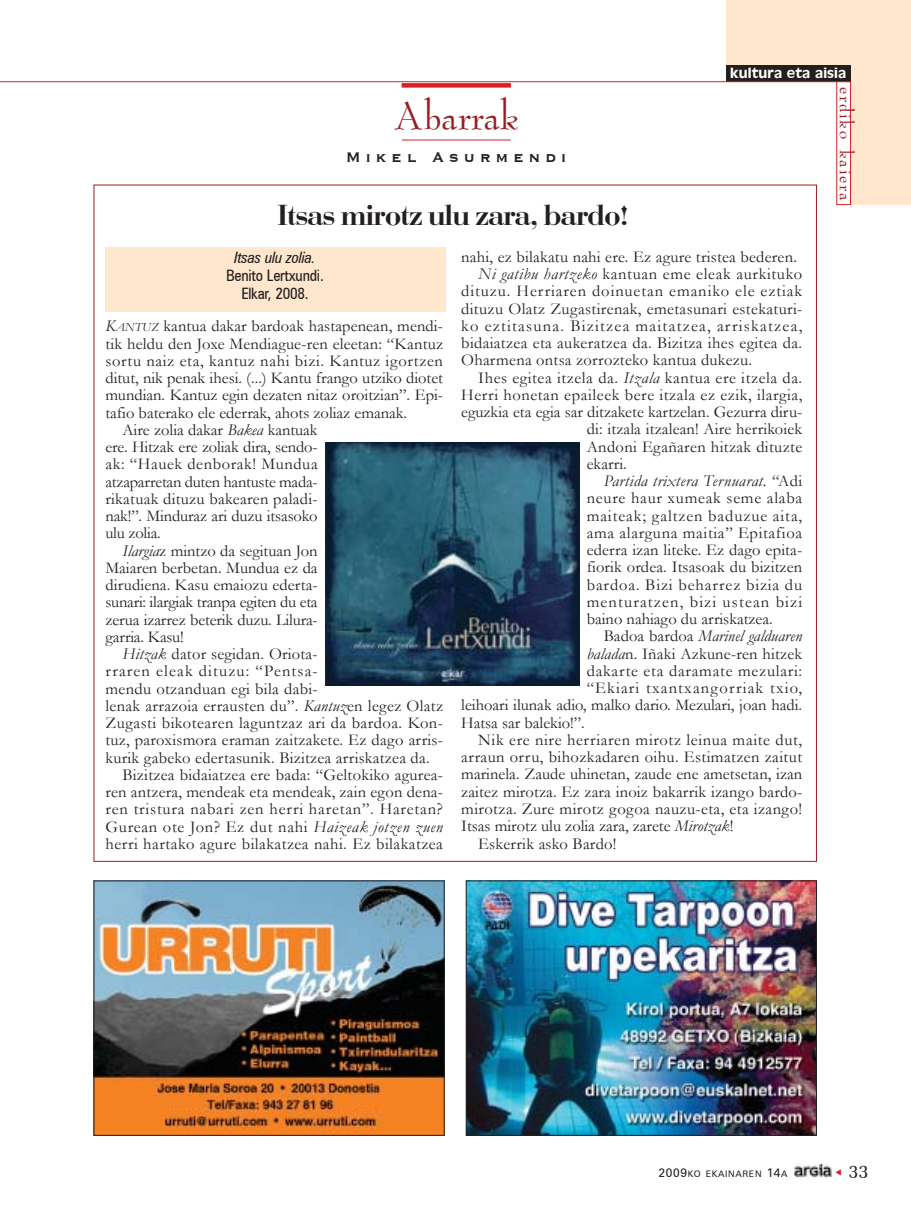
<style>
.page{position:relative;width:911px;height:1229px;background:#fff}
.page>*{position:absolute;margin:0;border:0;box-sizing:border-box;transform-origin:0 0}
.t1{font:45px "Bernadette";color:#971e22}
.t2{font:30px "Bodoni";letter-spacing:-.015em;color:#231f1f}
.t3{font:21px "Bernadette";letter-spacing:.09em;color:#971e22}
.t4{font:19.5px "Memoir";color:#231f1f}
.t5{font:18px "Copprpl Goth Bd BT";letter-spacing:.255em;color:#231f1f}
.t6{font:16.5px "Garamond";letter-spacing:.015em;color:#231f1f}
.t7{font:16.5px "Garamond";letter-spacing:.04em;color:#231f1f}
.t8{font:16.5px "Garamond";letter-spacing:.035em;color:#231f1f}
.t9{font:16.5px "Garamond";letter-spacing:.055em;color:#231f1f}
.t10{font:16.5px "Garamond";letter-spacing:-.015em;color:#231f1f}
.t11{font:16.5px "Garamond";letter-spacing:.07em;color:#231f1f}
.t12{font:16.5px "Garamond";letter-spacing:-.01em;color:#231f1f}
.t13{font:16.5px "Garamond";letter-spacing:-.005em;color:#231f1f}
.t14{font:16.5px "Garamond";letter-spacing:.045em;color:#231f1f}
.t15{font:16.5px "Garamond";letter-spacing:.075em;color:#231f1f}
.t16{font:16.5px "Garamond";letter-spacing:.05em;color:#231f1f}
.t17{font:italic 16.5px "Garamond";letter-spacing:.03em;color:#231f1f}
.t18{font:italic 16.5px "Garamond";letter-spacing:.005em;color:#231f1f}
.t19{font:15.75px/18px "Zurich Cn BT";letter-spacing:-.015em;color:#231f1f;text-align:center}
.t20{font:italic 15.75px "Zurich Cn BT";letter-spacing:-.015em;color:#231f1f}
.t21{font:15px "Antique Olive";letter-spacing:.005em;color:#fff}
.t22{font:9px "Zurich BT";letter-spacing:.075em;color:#231f1f}
.s1{font-style:italic}
.s2{font-style:italic;font-size:12.3px}
.s3{font-style:normal}
.s4{font-size:12px}
</style>
<div class="page">
<div style="left:726px;top:0;width:158px;height:67px;background:#ffe7ce"></div>
<div style="left:843px;top:0;width:67px;height:205px;background:#ffe7ce"></div>
<div style="left:836px;top:81px;width:14px;height:124px;background:#fff"></div>
<div style="left:836px;top:81px;width:14px;height:124px;border:1px solid #da2027"></div>
<div style="left:726px;top:65px;width:124px;height:16px;background:#231f1f"></div>
<hr style="left:0;top:81px;width:850px;height:1px;background:#da2027">
<div style="left:401px;top:83px;width:110px;height:5px;background:#da2027"></div>
<img style="left:794px;top:1163px;width:37px;height:15px">
<hr style="left:402px;top:140px;width:108px;height:1px;background:#da2027">
<div style="left:105px;top:248px;width:340px;height:64px;background:#ffe7ce"></div>
<img style="left:325px;top:442px;width:254px;height:243px">
<img style="left:96px;top:882px;width:346px;height:251px">
<div style="left:94px;top:880px;width:350px;height:255px;border:1px solid #231f1f"></div>
<img style="left:468px;top:882px;width:346px;height:251px">
<div style="left:466px;top:880px;width:350px;height:255px;border:1px solid #231f1f"></div>
<h1 class="t1" style="left:394px;top:93px;width:126px">Abarrak</h1>
<p class="t5" style="left:346px;top:148px;width:222px">Mikel Asurmendi</p>
<p class="t21" style="left:730px;top:67px;width:117px">kultura eta aisia</p>
<p class="t3" style="left:856px;top:87px;width:116px;rotate:90deg">erdiko kaiera</p>
<h2 class="t2" style="left:277px;top:204px;width:353px">Itsas mirotz ulu zara, bardo!</h2>
<p class="t20" style="left:234px;top:248px;width:83px">Itsas ulu zolia.</p>
<p class="t19" style="left:226px;top:267px;width:99px">Benito Lertxundi.<br>Elkar, 2008.</p>
<p class="t6" style="left:105px;top:317px;width:339px"><span class="s1">K</span><span class="s2">ANTUZ</span> kantua dakar bardoak hastapenean, mendi-</p>
<p class="t6" style="left:105px;top:334px;width:339px">tik heldu den Joxe Mendiague-ren eleetan: ìKantuz</p>
<p class="t7" style="left:105px;top:351px;width:339px">sortu naiz eta, kantuz nahi bizi. Kantuz igortzen</p>
<p class="t6" style="left:105px;top:369px;width:339px">ditut, nik penak ihesi. (...) Kantu frango utziko diotet</p>
<p class="t6" style="left:105px;top:386px;width:339px">mundian. Kantuz egin dezaten nitaz oroitzianî. Epi-</p>
<p class="t6" style="left:105px;top:403px;width:303px">tafio baterako ele ederrak, ahots zoliaz emanak.</p>
<p class="t6" style="left:122px;top:420px;width:197px">Aire zolia dakar <span class="s1">Bakea</span> kantuak</p>
<p class="t13" style="left:105px;top:438px;width:214px">ere. Hitzak ere zoliak dira, sendo-</p>
<p class="t8" style="left:105px;top:455px;width:214px">ak: ìHauek denborak! Mundua</p>
<p class="t10" style="left:105px;top:472px;width:214px">atzaparretan duten hantuste mada-</p>
<p class="t6" style="left:105px;top:489px;width:214px">rikatuak dituzu bakearen paladi-</p>
<p class="t12" style="left:105px;top:507px;width:214px">nak!î. Minduraz ari duzu itsasoko</p>
<p class="t10" style="left:105px;top:524px;width:57px">ulu zolia.</p>
<p class="t13" style="left:122px;top:541px;width:197px"><span class="s1">Ilargia</span>z mintzo da segituan Jon</p>
<p class="t6" style="left:105px;top:558px;width:214px">Maiaren berbetan. Mundua ez da</p>
<p class="t6" style="left:105px;top:576px;width:214px">dirudiena. Kasu emaiozu ederta-</p>
<p class="t10" style="left:105px;top:593px;width:214px">sunari: ilargiak tranpa egiten du eta</p>
<p class="t12" style="left:105px;top:610px;width:214px">zerua izarrez beterik duzu. Lilura-</p>
<p class="t10" style="left:105px;top:627px;width:80px">garria. Kasu!</p>
<p class="t6" style="left:122px;top:645px;width:197px"><span class="s1">Hitzak</span> dator segidan. Oriota-</p>
<p class="t11" style="left:105px;top:662px;width:214px">rraren eleak dituzu: ìPentsa-</p>
<p class="t6" style="left:105px;top:679px;width:214px">mendu otzanduan egi bila dabi-</p>
<p class="t6" style="left:105px;top:696px;width:339px">lenak arrazoia errausten duî. <span class="s1">Kantuz</span>en legez Olatz</p>
<p class="t6" style="left:105px;top:714px;width:339px">Zugasti bikotearen laguntzaz ari da bardoa. Kon-</p>
<p class="t6" style="left:105px;top:731px;width:339px">tuz, paroxismora eraman zaitzakete. Ez dago arris-</p>
<p class="t6" style="left:105px;top:748px;width:326px">kurik gabeko edertasunik. Bizitzea arriskatzea da.</p>
<p class="t6" style="left:122px;top:765px;width:322px">Bizitzea bidaiatzea ere bada: ìGeltokiko agurea-</p>
<p class="t6" style="left:105px;top:783px;width:339px">ren antzera, mendeak eta mendeak, zain egon dena-</p>
<p class="t16" style="left:105px;top:800px;width:339px">ren tristura nabari zen herri haretanî. Haretan?</p>
<p class="t7" style="left:105px;top:817px;width:339px">Gurean ote Jon? Ez dut nahi <span class="s1">Haizeak jotzen zuen</span></p>
<p class="t6" style="left:105px;top:834px;width:339px">herri hartako agure bilakatzea nahi. Ez bilakatzea</p>
<p class="t6" style="left:461px;top:247px;width:337px">nahi, ez bilakatu nahi ere. Ez agure tristea bederen.</p>
<p class="t7" style="left:478px;top:265px;width:325px"><span class="s1">Ni gatibu hartzeko</span> kantuan eme eleak aurkituko</p>
<p class="t9" style="left:461px;top:282px;width:342px">dituzu. Herriaren doinuetan emaniko ele eztiak</p>
<p class="t6" style="left:461px;top:299px;width:342px">dituzu Olatz Zugastirenak, emetasunari estekaturi-</p>
<p class="t15" style="left:461px;top:316px;width:342px">ko eztitasuna. Bizitzea maitatzea, arriskatzea,</p>
<p class="t6" style="left:461px;top:334px;width:342px">bidaiatzea eta aukeratzea da. Bizitza ihes egitea da.</p>
<p class="t6" style="left:461px;top:351px;width:292px">Oharmena ontsa zorrozteko kantua dukezu.</p>
<p class="t8" style="left:478px;top:368px;width:325px">Ihes egitea itzela da. <span class="s1">Itzala</span> kantua ere itzela da.</p>
<p class="t8" style="left:461px;top:385px;width:342px">Herri honetan epaileek bere itzala ez ezik, ilargia,</p>
<p class="t6" style="left:461px;top:403px;width:342px">eguzkia eta egia sar ditzakete kartzelan. Gezurra diru-</p>
<p class="t6" style="left:586px;top:420px;width:217px">di: itzala itzalean! Aire herrikoiek</p>
<p class="t6" style="left:586px;top:437px;width:217px">Andoni EgaÒaren hitzak dituzte</p>
<p class="t6" style="left:586px;top:454px;width:42px">ekarri.</p>
<p class="t17" style="left:603px;top:472px;width:200px">Partida trixtera Ternuarat. <span class="s3">ìAdi</span></p>
<p class="t14" style="left:586px;top:489px;width:217px">neure haur xumeak seme alaba</p>
<p class="t9" style="left:586px;top:506px;width:217px">maiteak; galtzen baduzue aita,</p>
<p class="t7" style="left:586px;top:523px;width:217px">ama alarguna maitiaî Epitafioa</p>
<p class="t6" style="left:586px;top:541px;width:217px">ederra izan liteke. Ez dago epita-</p>
<p class="t6" style="left:586px;top:558px;width:217px">fiorik ordea. Itsasoak du bizitzen</p>
<p class="t9" style="left:586px;top:575px;width:217px">bardoa. Bizi beharrez bizia du</p>
<p class="t11" style="left:586px;top:592px;width:217px">menturatzen, bizi ustean bizi</p>
<p class="t6" style="left:586px;top:610px;width:188px">baino nahiago du arriskatzea.</p>
<p class="t18" style="left:603px;top:627px;width:200px"><span class="s3">Badoa bardoa</span> Marinel galduaren</p>
<p class="t6" style="left:586px;top:644px;width:217px"><span class="s1">balada</span>n. IÒaki Azkune-ren hitzek</p>
<p class="t14" style="left:586px;top:661px;width:217px">dakarte eta daramate mezulari:</p>
<p class="t11" style="left:586px;top:679px;width:217px">ìEkiari txantxangorriak txio,</p>
<p class="t6" style="left:461px;top:696px;width:342px">leihoari ilunak adio, malko dario. Mezulari, joan hadi.</p>
<p class="t6" style="left:461px;top:713px;width:125px">Hatsa sar balekio!î.</p>
<p class="t7" style="left:478px;top:730px;width:325px">Nik ere nire herriaren mirotz leinua maite dut,</p>
<p class="t6" style="left:461px;top:748px;width:342px">arraun orru, bihozkadaren oihu. Estimatzen zaitut</p>
<p class="t6" style="left:461px;top:765px;width:342px">marinela. Zaude uhinetan, zaude ene ametsetan, izan</p>
<p class="t6" style="left:461px;top:782px;width:342px">zaitez mirotza. Ez zara inoiz bakarrik izango bardo-</p>
<p class="t6" style="left:461px;top:799px;width:342px">mirotza. Zure mirotz gogoa nauzu-eta, eta izango!</p>
<p class="t6" style="left:461px;top:817px;width:273px">Itsas mirotz ulu zolia zara, zarete <span class="s1">Mirotzak</span>!</p>
<p class="t6" style="left:478px;top:834px;width:140px">Eskerrik asko Bardo!</p>
<p class="t22" style="left:658px;top:1167px;width:131px"><span class="s4">2009</span>KO EKAINAREN <span class="s4">14</span>A</p>
<p class="t4" style="left:848px;top:1160px;width:22px">33</p>
</div>
